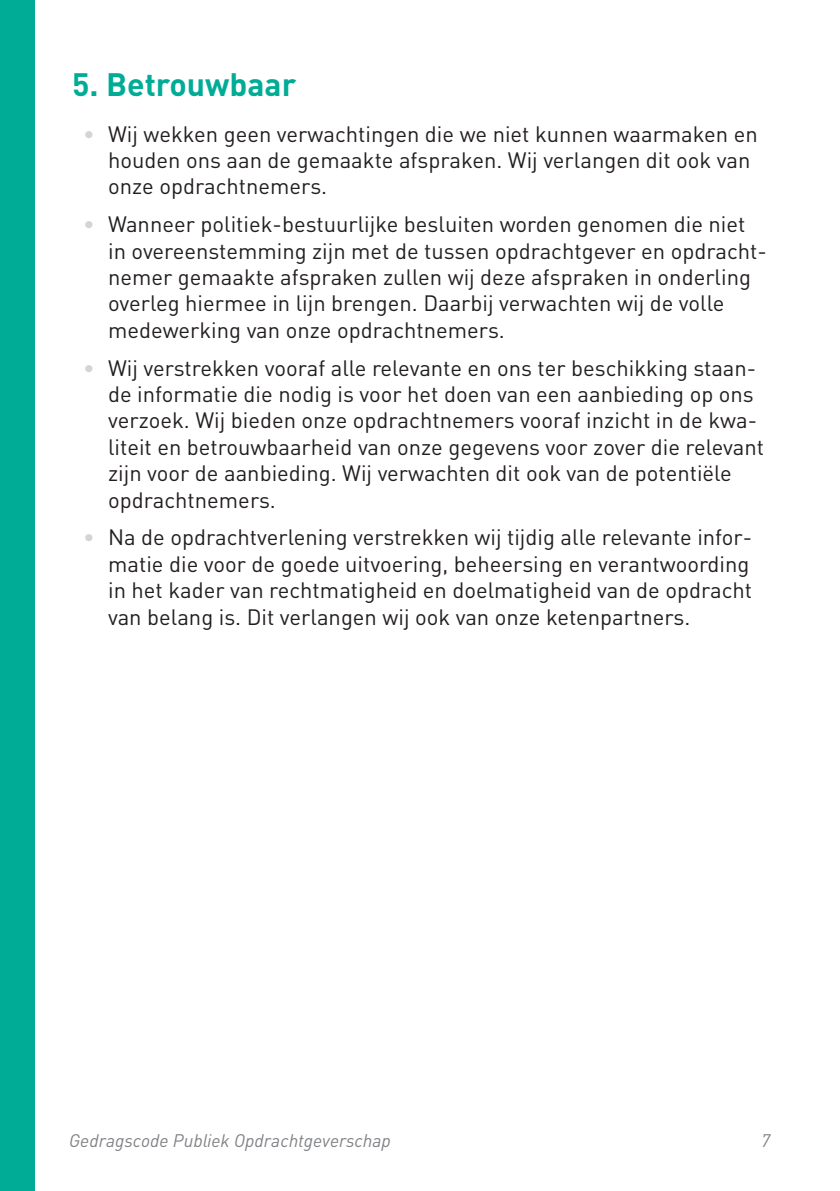
<style>
.page{position:relative;width:840px;height:1191px;background:#fff}
.page>*{position:absolute;margin:0;border:0;box-sizing:border-box;transform-origin:0 0}
.Koppen{font:700 32px "DIN Pro";color:#00ac96}
.Tekst_11{font:22px/26.4px "DIN Pro";color:#231f20}
.t1{font:italic 18px "DIN Pro";color:#808285}
.s1{color:#d4d4d4}
</style>
<div class="page">
<div style="left:0;top:0;width:34px;height:1191px;background:#00ac96"></div>
<p class="Koppen" style="left:72px;top:63px;width:225px">5. Betrouwbaar</p>
<p class="Tekst_11" style="left:108px;top:120px;width:651px;text-indent:-25px"><span class="s1">•</span> Wij wekken geen verwachtingen die we niet kunnen waarmaken en houden ons aan de gemaakte afspraken. Wij verlangen dit ook van onze opdrachtnemers.</p>
<p class="Tekst_11" style="left:108px;top:210px;width:660px;text-indent:-25px"><span class="s1">•</span> Wanneer politiek-bestuurlijke besluiten worden genomen die niet in overeenstemming zijn met de tussen opdrachtgever en opdracht&shy;nemer gemaakte afspraken zullen wij deze afspraken in onderling overleg hiermee in lijn brengen. Daarbij verwachten wij de volle medewerking van onze opdrachtnemers.</p>
<p class="Tekst_11" style="left:108px;top:353px;width:657px;text-indent:-25px"><span class="s1">•</span> Wij verstrekken vooraf alle relevante en ons ter beschikking staan&shy;de informatie die nodig is voor het doen van een aanbieding op ons verzoek. Wij bieden onze opdrachtnemers vooraf inzicht in de kwa&shy;liteit en betrouwbaarheid van onze gegevens voor zover die relevant zijn voor de aanbieding. Wij verwachten dit ook van de potentiële opdrachtnemers.</p>
<p class="Tekst_11" style="left:108px;top:523px;width:645px;text-indent:-25px"><span class="s1">•</span> Na de opdrachtverlening verstrekken wij tijdig alle relevante infor&shy;matie die voor de goede uitvoering, beheersing en verantwoording in het kader van rechtmatigheid en doelmatigheid van de opdracht van belang is. Dit verlangen wij ook van onze ketenpartners.</p>
<p class="t1" style="left:69px;top:1126px;width:323px">Gedragscode Publiek Opdrachtgeverschap</p>
<p class="t1" style="left:760px;top:1126px;width:10px">7</p>
</div>
